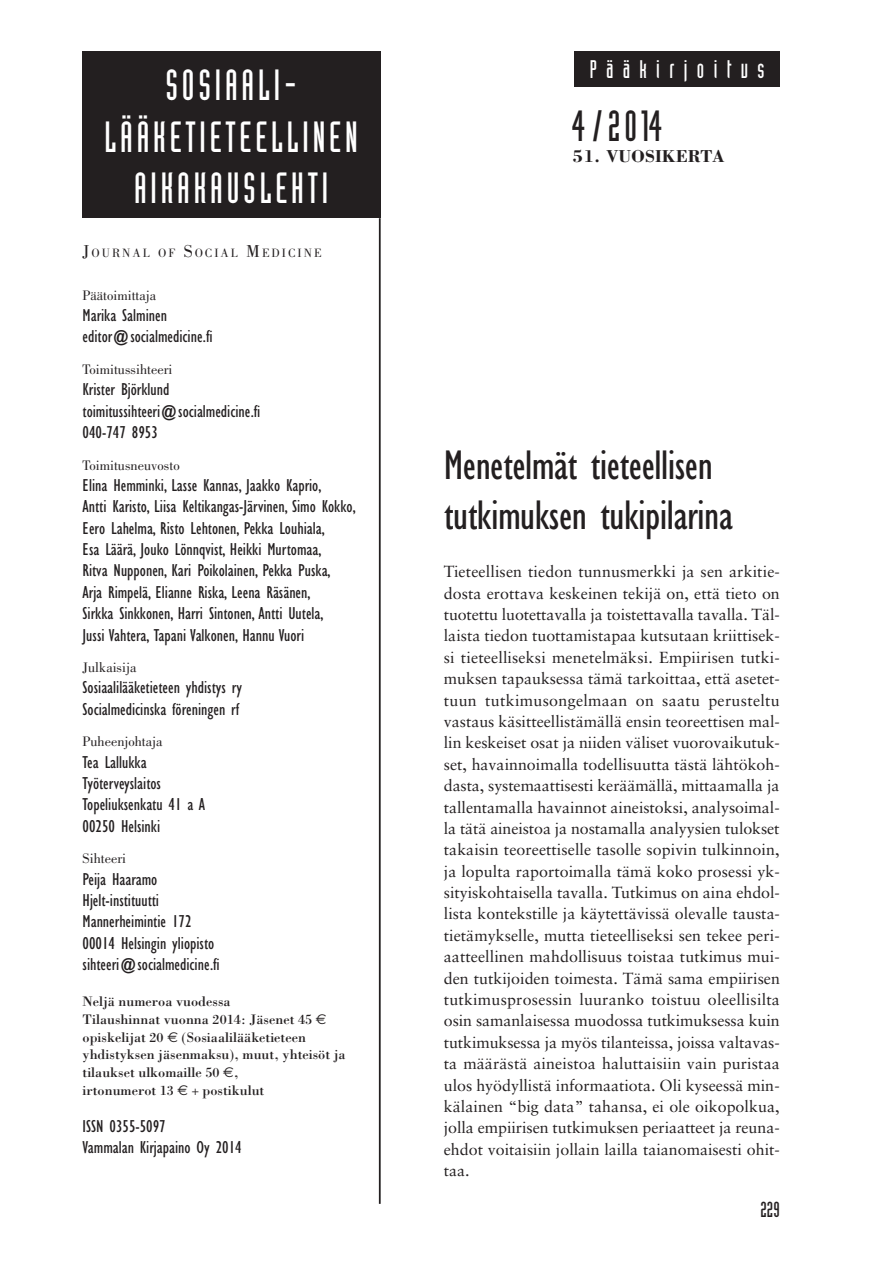
<style>
.page{position:relative;width:893px;height:1263px;background:#fff}
.page>*{position:absolute;margin:0;border:0;box-sizing:border-box;transform-origin:0 0}
.t1{font:condensed 42.75px/49.9px "Gill Sans";letter-spacing:-.015em;color:#231f20}
.t2{font:42.75px/51.6px "Industria Solid";letter-spacing:.09em;color:#fff;text-align:center}
.t3{font:42.75px "Industria Solid";color:#231f20}
.t4{font:24.9px "Industria Solid";letter-spacing:.375em;color:#fff}
.t5{font:21.45px "Industria Solid";color:#231f20}
.t6{font:condensed 17.85px/21.5px "Gill Sans";color:#231f20}
.t7{font:700 17.85px "Bodoni";color:#231f20}
.t8{font:16.05px/21.5px "Sabon";color:#231f20;text-align:justify}
.t9{font:14.25px/17.9px "Bodoni";color:#231f20}
.t10{font:14.25px "Bodoni";color:#231f20}
.t11{font:12.45px "Bodoni";letter-spacing:.155em;color:#231f20}
.s1{font-size:17.85px}
.s2{font-family:"Euro Sans"}
</style>
<div class="page">
<div style="left:83px;top:51px;width:298px;height:167px;background:#231f20"></div>
<div style="left:575px;top:51px;width:205px;height:36px;background:#231f20"></div>
<hr style="left:379px;top:218px;width:2px;height:986px;background:#231f20">
<h1 class="t2" style="left:104px;top:62px;width:255px">SOSIAALI-<br>LÄÄKETIETEELLINEN<br>AIKAKAUSLEHTI</h1>
<p class="t11" style="left:83px;top:248px;width:241px"><span class="s1">J</span>OURNAL OF <span class="s1">S</span>OCIAL <span class="s1">M</span>EDICINE</p>
<p class="t10" style="left:83px;top:290px;width:75px">Päätoimittaja</p>
<p class="t6" style="left:83px;top:306px;width:132px">Marika Salminen editor@socialmedicine.fi</p>
<p class="t10" style="left:83px;top:364px;width:92px">Toimitussihteeri</p>
<p class="t6" style="left:83px;top:381px;width:179px">Krister Björklund toimitussihteeri@socialmedicine.fi<br>040-747 8953</p>
<p class="t10" style="left:83px;top:460px;width:99px">Toimitusneuvosto</p>
<p class="t6" style="left:83px;top:476px;width:275px">Elina Hemminki, Lasse Kannas, Jaakko Kaprio,<br>Antti Karisto, Liisa Keltikangas-Järvinen, Simo Kokko, Eero Lahelma, Risto Lehtonen, Pekka Louhiala,<br>Esa Läärä, Jouko Lönnqvist, Heikki Murtomaa,<br>Ritva Nupponen, Kari Poikolainen, Pekka Puska,<br>Arja Rimpelä, Elianne Riska, Leena Räsänen,<br>Sirkka Sinkkonen, Harri Sintonen, Antti Uutela,<br>Jussi Vahtera, Tapani Valkonen, Hannu Vuori</p>
<p class="t10" style="left:83px;top:662px;width:55px">Julkaisija</p>
<p class="t6" style="left:83px;top:679px;width:161px">Sosiaalilääketieteen yhdistys ry<br>Socialmedicinska föreningen rf</p>
<p class="t10" style="left:83px;top:736px;width:81px">Puheenjohtaja</p>
<p class="t6" style="left:83px;top:753px;width:124px">Tea Lallukka<br>Työterveyslaitos<br>Topeliuksenkatu 41 a A<br>00250 Helsinki</p>
<p class="t10" style="left:83px;top:853px;width:45px">Sihteeri</p>
<p class="t6" style="left:83px;top:870px;width:139px">Peija Haaramo<br>Hjelt-instituutti<br>Mannerheimintie 172<br>00014 Helsingin yliopisto sihteeri@socialmedicine.fi</p>
<p class="t9" style="left:83px;top:994px;width:264px">Neljä numeroa vuodessa<br>Tilaushinnat vuonna 2014: Jäsenet 45 <span class="s2">€ </span>opiskelijat 20 <span class="s2">€</span> (Sosiaalilääketieteen yhdistyksen jäsenmaksu), muut, yhteisöt ja tilaukset ulkomaille 50 <span class="s2">€</span>,<br>irtonumerot 13 <span class="s2">€</span> + postikulut</p>
<p class="t6" style="left:83px;top:1117px;width:161px">ISSN 0355-5097<br>Vammalan Kirjapaino Oy 2014</p>
<h2 class="t4" style="left:590px;top:61px;width:176px">Pääkirjoitus</h2>
<h1 class="t3" style="left:573px;top:110px;width:91px">4 /2014</h1>
<p class="t7" style="left:573px;top:150px;width:153px">51. VUOSIKERTA</p>
<h1 class="t1" style="left:444px;top:445px;width:291px">Menetelmät tieteellisen tutkimuksen tukipilarina</h1>
<p class="t8" style="left:444px;top:562px;width:338px">Tieteellisen tiedon tunnusmerkki ja sen arkitie&shy;dosta erottava keskeinen tekijä on, että tieto on tuotettu luotettavalla ja toistettavalla tavalla. Täl&shy;laista tiedon tuottamistapaa kutsutaan kriittisek&shy;si tieteelliseksi menetelmäksi. Empiirisen tutki&shy;muksen tapauksessa tämä tarkoittaa, että asetet&shy;tuun tutkimusongelmaan on saatu perusteltu vastaus käsitteellistämällä ensin teoreettisen mal&shy;lin keskeiset osat ja niiden väliset vuorovaikutuk&shy;set, havainnoimalla todellisuutta tästä lähtökoh&shy;dasta, systemaattisesti keräämällä, mittaamalla ja tallentamalla havainnot aineistoksi, analysoimal&shy;la tätä aineistoa ja nostamalla analyysien tulokset takaisin teoreettiselle tasolle sopivin tulkinnoin, ja lopulta raportoimalla tämä koko prosessi yk&shy;sityiskohtaisella tavalla. Tutkimus on aina ehdol&shy;lista kontekstille ja käytettävissä olevalle tausta&shy;tietämykselle, mutta tieteelliseksi sen tekee peri&shy;aatteellinen mahdollisuus toistaa tutkimus mui&shy;den tutkijoiden toimesta. Tämä sama empiirisen tutkimusprosessin luuranko toistuu oleellisilta osin samanlaisessa muodossa tutkimuksessa kuin tutkimuksessa ja myös tilanteissa, joissa valtavas&shy;ta määrästä aineistoa haluttaisiin vain puristaa ulos hyödyllistä informaatiota. Oli kyseessä min&shy;kälainen “big data” tahansa, ei ole oikopolkua, jolla empiirisen tutkimuksen periaatteet ja reuna&shy;ehdot voitaisiin jollain lailla taianomaisesti ohit&shy;taa.</p>
<h3 class="t5" style="left:760px;top:1202px;width:21px">229</h3>
</div>
